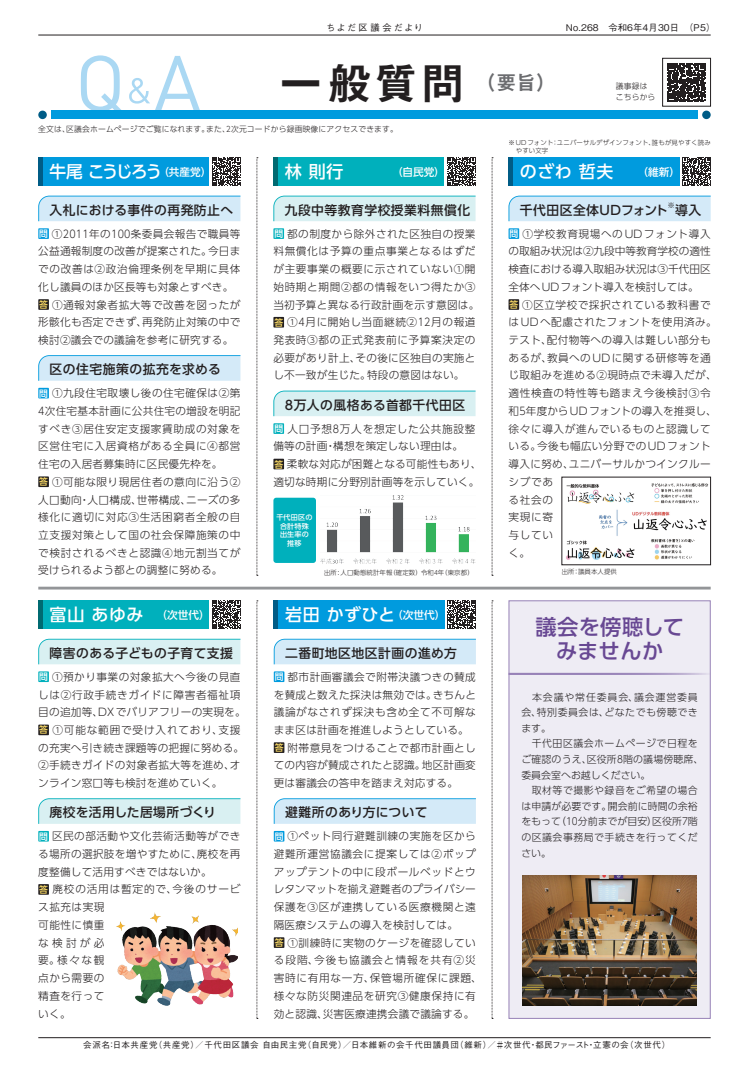
<style>
.page{position:relative;width:749px;height:1072px;background:#fff}
.page>*{position:absolute;margin:0;border:0;box-sizing:border-box;transform-origin:0 0}
.t1{font:43.9px "Midashi Go Pr 6 N MB31";color:#231f20}
.t2{font:500 21.3px/24.1px "UD Shin Go Pr 6 N";letter-spacing:.01em;color:#684893;text-align:center}
.t3{font:500 17px "UD Shin Go Pr 6 N";letter-spacing:.03em;color:#fff}
.t4{font:500 12.8px "UD Shin Go Pr 6 N";letter-spacing:.04em;color:#231f20}
.t5{font:300 10.6px/17.7px "UD Shin Go Pro";letter-spacing:.045em;color:#231f20}
.t6{font:300 10.6px/17.7px "UD Shin Go Pro";letter-spacing:.025em;color:#231f20}
.t7{font:300 10.6px/17.7px "UD Shin Go Pro";letter-spacing:.02em;color:#231f20}
.t8{font:500 10.6px "UD Shin Go Pr 6 N";color:#fff}
.t9{font:300 9.9px/15.6px "UD Shin Go Pro";letter-spacing:.05em;color:#231f20}
.t10{font:500 9.2px "Gothic BBB Pro";letter-spacing:.02em;color:#231f20}
.t11{font:500 9.2px "Gothic BBB Pr 6 N";letter-spacing:.18em;color:#231f20}
.t12{font:500 8.5px "Gothic BBB Pr 6 N";letter-spacing:.075em;color:#231f20}
.t13{font:300 7.8px/10.6px "UD Shin Go Pro";letter-spacing:.02em;color:#231f20}
.t14{font:500 7.4px "UD Shin Go Pr 6 N";color:#231f20}
.t15{font:500 7.1px/8.5px "UD Shin Go Pro";letter-spacing:.02em;color:#fff;text-align:center}
.t16{font:300 6.4px/8.5px "UD Shin Go Pro";letter-spacing:.02em;color:#231f20}
.s1{font-size:10.6px}
.s2{font-family:"UD Shin Go Pr 6 N";font-weight:500;font-size:9.2px;color:#fff}
.s3{font-family:"UD Shin Go Pr 6 N";font-weight:500;font-size:9.2px;color:#ffdf68}
</style>
<div class="page">
<svg style="left:81px;top:55px;width:119px;height:56px"></svg>
<div style="left:51px;top:111px;width:646px;height:8px;background:#009bde"></div>
<div style="left:38px;top:111px;width:9px;height:8px;background:#005c86;border-radius:50%"></div>
<div style="left:702px;top:111px;width:8px;height:8px;background:#005c86;border-radius:50%"></div>
<svg style="left:667px;top:63px;width:38px;height:38px"></svg>
<div style="left:662px;top:58px;width:48px;height:48px;border:1px solid #231f20"></div>
<hr style="left:38px;top:586px;width:672px;height:3px;background:#939598">
<div style="left:38px;top:157px;width:171px;height:29px;background:#009bde"></div>
<svg style="left:212px;top:157px;width:29px;height:29px"></svg>
<div style="left:38px;top:157px;width:5px;height:29px;background:#005c86"></div>
<svg style="left:47px;top:195px;width:193px;height:1px"></svg>
<div style="left:38px;top:196px;width:202px;height:25px;background:#d4eaf8"></div>
<div style="left:38px;top:228px;width:11px;height:11px;background:#009bde"></div>
<div style="left:38px;top:299px;width:11px;height:11px;background:#231f20"></div>
<svg style="left:38px;top:355px;width:202px;height:26px;background:#cde7f7"></svg>
<div style="left:38px;top:388px;width:11px;height:10px;background:#009bde"></div>
<div style="left:38px;top:476px;width:11px;height:11px;background:#231f20"></div>
<div style="left:273px;top:157px;width:171px;height:29px;background:#00b0bc"></div>
<svg style="left:447px;top:157px;width:29px;height:29px"></svg>
<hr style="left:273px;top:157px;width:4px;height:29px;background:#006a71">
<svg style="left:282px;top:195px;width:193px;height:1px"></svg>
<div style="left:273px;top:196px;width:202px;height:25px;background:#d9f0f2"></div>
<div style="left:273px;top:228px;width:11px;height:11px;background:#00b0bc"></div>
<div style="left:273px;top:317px;width:11px;height:10px;background:#231f20"></div>
<svg style="left:273px;top:390px;width:202px;height:26px;background:#d1edf0"></svg>
<div style="left:273px;top:423px;width:11px;height:11px;background:#00b0bc"></div>
<div style="left:273px;top:459px;width:11px;height:10px;background:#231f20"></div>
<div style="left:508px;top:157px;width:171px;height:29px;background:#009bde"></div>
<svg style="left:682px;top:157px;width:29px;height:29px"></svg>
<hr style="left:508px;top:157px;width:4px;height:29px;background:#005c86">
<svg style="left:517px;top:195px;width:193px;height:1px"></svg>
<div style="left:508px;top:196px;width:202px;height:25px;background:#d4eaf8"></div>
<div style="left:508px;top:228px;width:11px;height:11px;background:#009bde"></div>
<div style="left:508px;top:299px;width:11px;height:11px;background:#231f20"></div>
<svg style="left:256px;top:157px;width:2px;height:419px"></svg>
<svg style="left:491px;top:157px;width:2px;height:419px"></svg>
<div style="left:274px;top:600px;width:170px;height:29px;background:#009bde"></div>
<svg style="left:447px;top:600px;width:29px;height:29px"></svg>
<hr style="left:274px;top:600px;width:4px;height:29px;background:#005c86">
<svg style="left:283px;top:638px;width:193px;height:1px"></svg>
<div style="left:274px;top:639px;width:202px;height:25px;background:#d4eaf8"></div>
<div style="left:274px;top:671px;width:10px;height:11px;background:#009bde"></div>
<div style="left:274px;top:742px;width:10px;height:11px;background:#231f20"></div>
<svg style="left:274px;top:798px;width:202px;height:25px;background:#cce7f7"></svg>
<div style="left:274px;top:831px;width:10px;height:10px;background:#009bde"></div>
<div style="left:274px;top:937px;width:10px;height:10px;background:#231f20"></div>
<div style="left:38px;top:600px;width:171px;height:29px;background:#00b0bc"></div>
<svg style="left:212px;top:600px;width:29px;height:29px"></svg>
<div style="left:38px;top:600px;width:5px;height:29px;background:#006a71"></div>
<svg style="left:47px;top:638px;width:193px;height:1px"></svg>
<div style="left:38px;top:639px;width:202px;height:25px;background:#d9f0f2"></div>
<div style="left:38px;top:671px;width:11px;height:11px;background:#00b0bc"></div>
<div style="left:38px;top:724px;width:11px;height:11px;background:#231f20"></div>
<svg style="left:38px;top:798px;width:202px;height:25px;background:#d1edf0"></svg>
<div style="left:38px;top:831px;width:11px;height:10px;background:#00b0bc"></div>
<div style="left:38px;top:884px;width:11px;height:10px;background:#231f20"></div>
<svg style="left:256px;top:600px;width:2px;height:419px"></svg>
<svg style="left:491px;top:600px;width:2px;height:419px"></svg>
<img style="left:320px;top:495px;width:155px;height:69px">
<img style="left:566px;top:483px;width:142px;height:77px">
<img style="left:116px;top:912px;width:122px;height:94px">
<div style="left:508px;top:600px;width:202px;height:418px;background:#eeecf4;border:1px solid #9782b7"></div>
<hr style="left:508px;top:673px;width:202px;height:2px;background:#9782b7">
<img style="left:522px;top:875px;width:174px;height:130px">
<div style="left:273px;top:497px;width:43px;height:66px;background:#00b0bc;border-radius:3px"></div>
<hr style="left:38px;top:1037px;width:672px;height:1px;background:#231f20">
<hr style="left:38px;top:35px;width:672px;height:1px;background:#231f20">
<p class="t11" style="left:326px;top:20px;width:98px">ちよだ区議会だより</p>
<p class="t10" style="left:565px;top:20px;width:151px">No.268　令和6年4月30日　（P5）</p>
<h1 class="t1" style="left:279px;top:48px;width:278px">一般質問 <sup>（要旨）</sup></h1>
<p class="t13" style="left:38px;top:123px;width:361px">全文は、区議会ホームページでご覧になれます。また、2次元コードから録画映像にアクセスできます。</p>
<p class="t13" style="left:615px;top:80px;width:41px">議事録はこちらから</p>
<h3 class="t3" style="left:50px;top:158px;width:163px">牛尾 こうじろう<span class="s1">（共産党）</span></h3>
<p class="t4" style="left:50px;top:199px;width:185px">入札における事件の再発防止へ</p>
<p class="t5" style="left:38px;top:224px;width:203px"><span class="s2">問</span> ①2011年の100条委員会報告で職員等公益通報制度の改善が提案された。今日までの改善は②政治倫理条例を早期に具体化し議員のほか区長等も対象とすべき。<span class="s3">答</span> ①通報対象者拡大等で改善を図ったが形骸化も否定できず、再発防止対策の中で検討②議会での議論を参考に研究する。</p>
<p class="t4" style="left:50px;top:359px;width:173px">区の住宅施策の拡充を求める</p>
<p class="t5" style="left:38px;top:384px;width:204px"><span class="s2">問</span> ①九段住宅取壊し後の住宅確保は②第<br>4次住宅基本計画に公共住宅の増設を明記すべき③居住安定支援家賃助成の対象を区営住宅に入居資格がある全員に④都営住宅の入居者募集時に区民優先枠を。<br><span class="s3">答</span> ①可能な限り現居住者の意向に沿う②人口動向・人口構成、世帯構成、ニーズの多様化に適切に対応③生活困窮者全般の自立支援対策として国の社会保障施策の中で検討されるべきと認識④地元割当てが受けられるよう都との調整に努める。</p>
<h3 class="t3" style="left:50px;top:601px;width:162px">富山 あゆみ <span class="s1">（次世代）</span></h3>
<p class="t4" style="left:50px;top:642px;width:185px">障害のある子どもの子育て支援</p>
<p class="t5" style="left:38px;top:667px;width:209px"><span class="s2">問</span> ①預かり事業の対象拡大へ今後の見直しは②行政手続きガイドに障害者福祉項目の追加等、DXでバリアフリーの実現を。<span class="s3">答</span> ①可能な範囲で受け入れており、支援の充実へ引き続き課題等の把握に努める。<br>②手続きガイドの対象者拡大等を進め、オンライン窓口等も検討を進めていく。</p>
<p class="t4" style="left:50px;top:802px;width:168px">廃校を活用した居場所づくり</p>
<p class="t5" style="left:38px;top:827px;width:203px"><span class="s2">問</span>区民の部活動や文化芸術活動等ができる場所の選択肢を増やすために、廃校を再度整備して活用すべきではないか。<br><span class="s3">答</span>廃校の活用は暫定的で、今後のサービス拡充は実現<br>可能性に慎重<br>な検討が必<br>要。様々な観<br>点から需要の<br>精査を行って<br>いく。</p>
<h3 class="t3" style="left:285px;top:158px;width:60px">林 則行</h3>
<p class="t8" style="left:392px;top:163px;width:54px">（自民党）</p>
<p class="t4" style="left:285px;top:199px;width:187px">九段中等教育学校授業料無償化</p>
<p class="t5" style="left:273px;top:224px;width:207px"><span class="s2">問</span>都の制度から除外された区独自の授業料無償化は予算の重点事業となるはずだが主要事業の概要に示されていない①開始時期と期間②都の情報をいつ得たか③当初予算と異なる行政計画を示す意図は。<span class="s3">答</span> ①4月に開始し当面継続②12月の報道発表時③都の正式発表前に予算案決定の必要があり計上、その後に区独自の実施とし不一致が生じた。特段の意図はない。</p>
<p class="t4" style="left:285px;top:394px;width:182px">8万人の風格ある首都千代田区</p>
<p class="t7" style="left:273px;top:419px;width:209px"><span class="s2">問</span>人口予想8万人を想定した公共施設整備等の計画・構想を策定しない理由は。<br><span class="s3">答</span>柔軟な対応が困難となる可能性もあり、適切な時期に分野別計画等を示していく。</p>
<p class="t15" style="left:276px;top:513px;width:37px">千代田区の合計特殊出生率の推移</p>
<p class="t16" style="left:324px;top:568px;width:151px">出所:人口動態統計年報（確定数）令和4年（東京都）</p>
<h3 class="t3" style="left:285px;top:601px;width:162px">岩田 かずひと<span class="s1">（次世代）</span></h3>
<p class="t4" style="left:285px;top:642px;width:173px">二番町地区地区計画の進め方</p>
<p class="t6" style="left:274px;top:667px;width:204px"><span class="s2">問</span>都市計画審議会で附帯決議つきの賛成を賛成と数えた採決は無効では。きちんと議論がなされず採決も含め全て不可解なまま区は計画を推進しようとしている。<span class="s3">答</span>附帯意見をつけることで都市計画としての内容が賛成されたと認識。地区計画変更は審議会の答申を踏まえ対応する。</p>
<p class="t4" style="left:285px;top:802px;width:144px">避難所のあり方について</p>
<p class="t5" style="left:274px;top:827px;width:209px"><span class="s2">問</span> ①ペット同行避難訓練の実施を区から避難所運営協議会に提案しては②ポップアップテントの中に段ボールベッドとウレタンマットを揃え避難者のプライバシー保護を③区が連携している医療機関と遠隔医療システムの導入を検討しては。<br><span class="s3">答</span> ①訓練時に実物のケージを確認している段階、今後も協議会と情報を共有②災害時に有用な一方、保管場所確保に課題、様々な防災関連品を研究③健康保持に有効と認識、災害医療連携会議で議論する。</p>
<p class="t16" style="left:515px;top:138px;width:196px;text-indent:-7px">※ UDフォント：ユニバーサルデザインフォント、誰もが見やすく読みやすい文字</p>
<h3 class="t3" style="left:520px;top:158px;width:95px">のざわ 哲夫</h3>
<p class="t8" style="left:637px;top:163px;width:44px">（維新）</p>
<p class="t4" style="left:519px;top:199px;width:149px">千代田区全体UDフォント</p>
<p class="t14" style="left:667px;top:200px;width:9px">※</p>
<p class="t4" style="left:675px;top:199px;width:28px">導入</p>
<p class="t5" style="left:508px;top:224px;width:209px"><span class="s2">問</span> ①学校教育現場への UD フォント導入の取組み状況は②九段中等教育学校の適性検査における導入取組み状況は③千代田区全体へUDフォント導入を検討しては。<br><span class="s3">答</span> ①区立学校で採択されている教科書ではUDへ配慮されたフォントを使用済み。テスト、配付物等への導入は難しい部分もあるが、教員へのUDに関する研修等を通じ取組みを進める②現時点で未導入だが、適性検査の特性等も踏まえ今後検討③令和5年度からUDフォントの導入を推奨し、徐々に導入が進んでいるものと認識している。今後も幅広い分野でのUDフォント導入に努め、ユニバーサルかつインクルーシブであ<br>る社会の<br>実現に寄<br>与してい<br>く。</p>
<p class="t16" style="left:561px;top:567px;width:57px">出所：議員本人提供</p>
<h2 class="t2" style="left:535px;top:614px;width:150px">議会を傍聴してみませんか</h2>
<p class="t9" style="left:521px;top:688px;width:183px">　本会議や常任委員会、議会運営委員会、特別委員会は、どなたでも傍聴できます。<br>　千代田区議会ホームページで日程をご確認のうえ、区役所8階の議場傍聴席、委員会室へお越しください。<br>　取材等で撮影や録音をご希望の場合は申請が必要です。開会前に時間の余裕をもって（10分前までが目安）区役所7階の区議会事務局で手続きを行ってください。</p>
<p class="t12" style="left:83px;top:1038px;width:588px">会派名：日本共産党（共産党）／千代田区議会 自由民主党（自民党）／日本維新の会千代田議員団（維新）／＃次世代・都民ファースト・立憲の会（次世代）</p>
</div>
